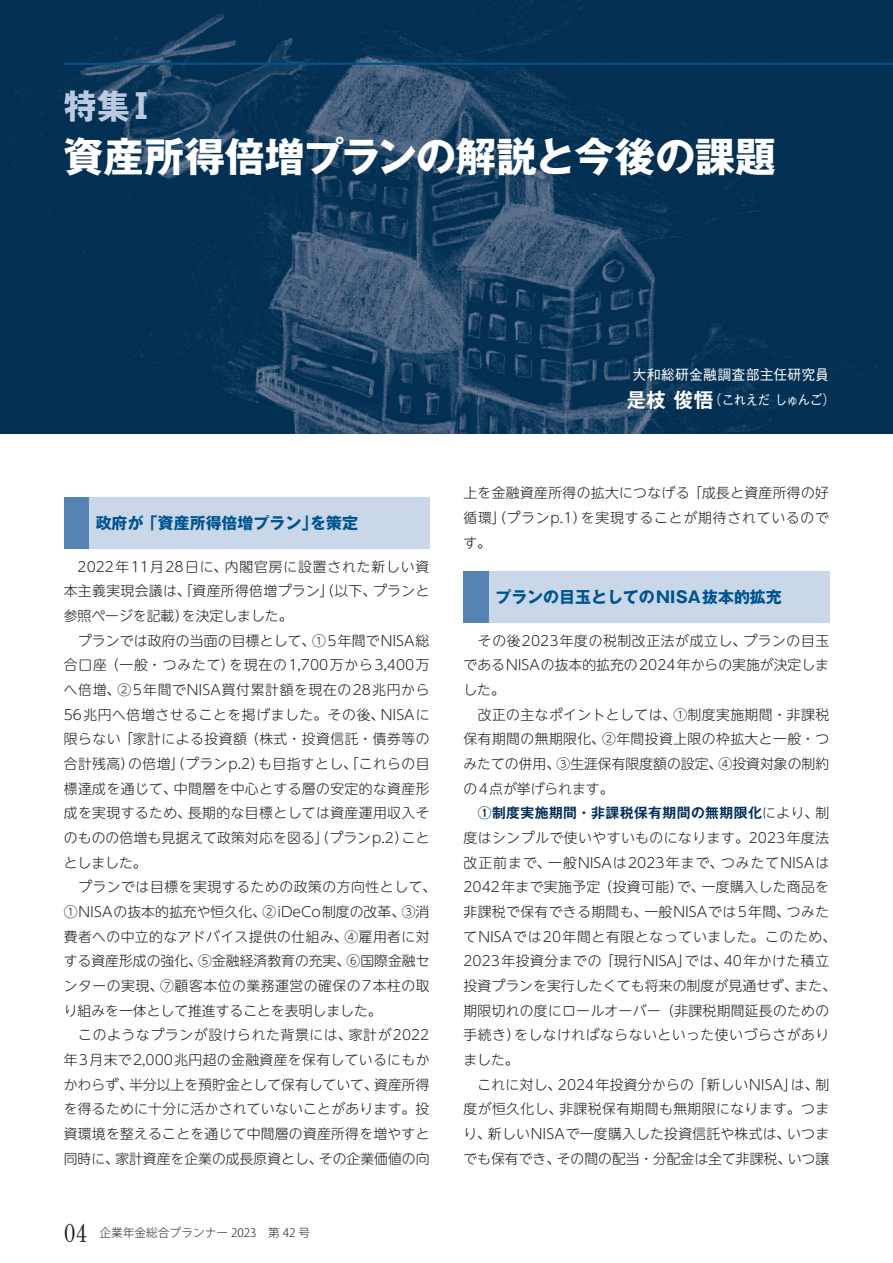
<style>
.page{position:relative;width:893px;height:1263px;background:#fff}
.page>*{position:absolute;margin:0;border:0;box-sizing:border-box;transform-origin:0 0}
.t1{font:700 40.35px "Gothic MB101 Pro";letter-spacing:-.01em;color:#fff}
.t2{font:700 34.05px "Gothic MB101 Pro";color:#bbcae0}
.t3{font:700 15.9px "Gothic MB101 Pro";color:#00548e}
.t4{font:500 14.4px "Gothic BBB Pro";letter-spacing:.015em;color:#fff}
.t5{font:300 13.8px/24.6px "UD Shin M Go Pr 6";letter-spacing:.025em;color:#231f20}
.t6{font:700 13.8px "Gothic MB101 Pro De";letter-spacing:.03em;color:#002f5b}
.t7{font:500 13.8px "Gothic BBB Pro";letter-spacing:-.12em;color:#fff}
.t8{font:300 11.7px "Koz Go Pro";color:#231f20}
.s1{font-family:"M News M Pro";font-size:24px}
.s2{font-family:"Midashi Go Pro MB31";font-weight:400;font-size:21.3px}
.s3{font-family:"UD Shin M Go Pr 6";font-weight:300;color:#231f20}
</style>
<div class="page">
<img style="left:0;top:0;width:893px;height:434px">
<hr style="left:64px;top:63px;width:829px;height:2px;background:#00548e">
<div style="left:64px;top:498px;width:25px;height:51px;background:#5583b3"></div>
<div style="left:89px;top:498px;width:340px;height:51px;background:#cad7e8"></div>
<div style="left:463px;top:572px;width:26px;height:51px;background:#5583b3"></div>
<div style="left:489px;top:572px;width:340px;height:51px;background:#cad7e8"></div>
<h2 class="t2" style="left:64px;top:78px;width:96px">特集Ⅰ</h2>
<h1 class="t1" style="left:64px;top:123px;width:714px">資産所得倍増プランの解説と今後の課題</h1>
<p class="t3" style="left:96px;top:510px;width:264px">政府が「資産所得倍増プラン」を策定</p>
<p class="t5" style="left:64px;top:553px;width:374px">　2022年11月28日に、内閣官房に設置された新しい資本主義実現会議は、「資産所得倍増プラン」（以下、プランと参照ページを記載）を決定しました。<br>　プランでは政府の当面の目標として、①5年間でNISA総合口座（一般・つみたて）を現在の1,700万から3,400万へ倍増、②5年間でNISA買付累計額を現在の28兆円から<br>56兆円へ倍増させることを掲げました。その後、NISAに限らない「家計による投資額（株式・投資信託・債券等の合計残高）の倍増」（プランp.2）も目指すとし、「これらの目標達成を通じて、中間層を中心とする層の安定的な資産形成を実現するため、長期的な目標としては資産運用収入そのものの倍増も見据えて政策対応を図る」（プランp.2）こととしました。<br>　プランでは目標を実現するための政策の方向性として、<br>①NISAの抜本的拡充や恒久化、②iDeCo制度の改革、③消費者への中立的なアドバイス提供の仕組み、④雇用者に対する資産形成の強化、⑤金融経済教育の充実、⑥国際金融センターの実現、⑦顧客本位の業務運営の確保の7本柱の取り組みを一体として推進することを表明しました。<br>　このようなプランが設けられた背景には、家計が2022年3月末で2,000兆円超の金融資産を保有しているにもかかわらず、半分以上を預貯金として保有していて、資産所得を得るために十分に活かされていないことがあります。投資環境を整えることを通じて中間層の資産所得を増やすと同時に、家計資産を企業の成長原資とし、その企業価値の向</p>
<p class="t8" style="left:64px;top:1225px;width:248px"><span class="s1">04</span>　企業年金総合プランナー 2023　第 42 号</p>
<p class="t4" style="left:633px;top:363px;width:198px">大和総研金融調査部主任研究員</p>
<p class="t7" style="left:626px;top:389px;width:211px"><span class="s2">是枝 俊悟</span>（これえだ しゅんご）</p>
<p class="t5" style="left:463px;top:480px;width:367px;text-align:justify">上を金融資産所得の拡大につなげる「成長と資産所得の好循環」（プランp.1）を実現することが期待されているのです。</p>
<p class="t3" style="left:495px;top:584px;width:288px">プランの目玉としてのNISA抜本的拡充</p>
<p class="t5" style="left:463px;top:627px;width:367px">　その後2023年度の税制改正法が成立し、プランの目玉であるNISAの抜本的拡充の2024年からの実施が決定しました。<br>　改正の主なポイントとしては、①制度実施期間・非課税保有期間の無期限化、②年間投資上限の枠拡大と一般・つみたての併用、③生涯保有限度額の設定、④投資対象の制約の4点が挙げられます。</p>
<p class="t6" style="left:478px;top:801px;width:353px">①制度実施期間・非課税保有期間の無期限化<span class="s3">により、制</span></p>
<p class="t5" style="left:463px;top:825px;width:374px">度はシンプルで使いやすいものになります。2023年度法改正前まで、一般NISAは2023年まで、つみたてNISAは<br>2042年まで実施予定（投資可能）で、一度購入した商品を非課税で保有できる期間も、一般NISAでは5年間、つみたてNISAでは20年間と有限となっていました。このため、<br>2023年投資分までの「現行NISA」では、40年かけた積立投資プランを実行したくても将来の制度が見通せず、また、期限切れの度にロールオーバー（非課税期間延長のための手続き）をしなければならないといった使いづらさがありました。<br>　これに対し、2024年投資分からの「新しいNISA」は、制度が恒久化し、非課税保有期間も無期限になります。つまり、新しいNISAで一度購入した投資信託や株式は、いつまでも保有でき、その間の配当・分配金は全て非課税、いつ譲</p>
</div>
